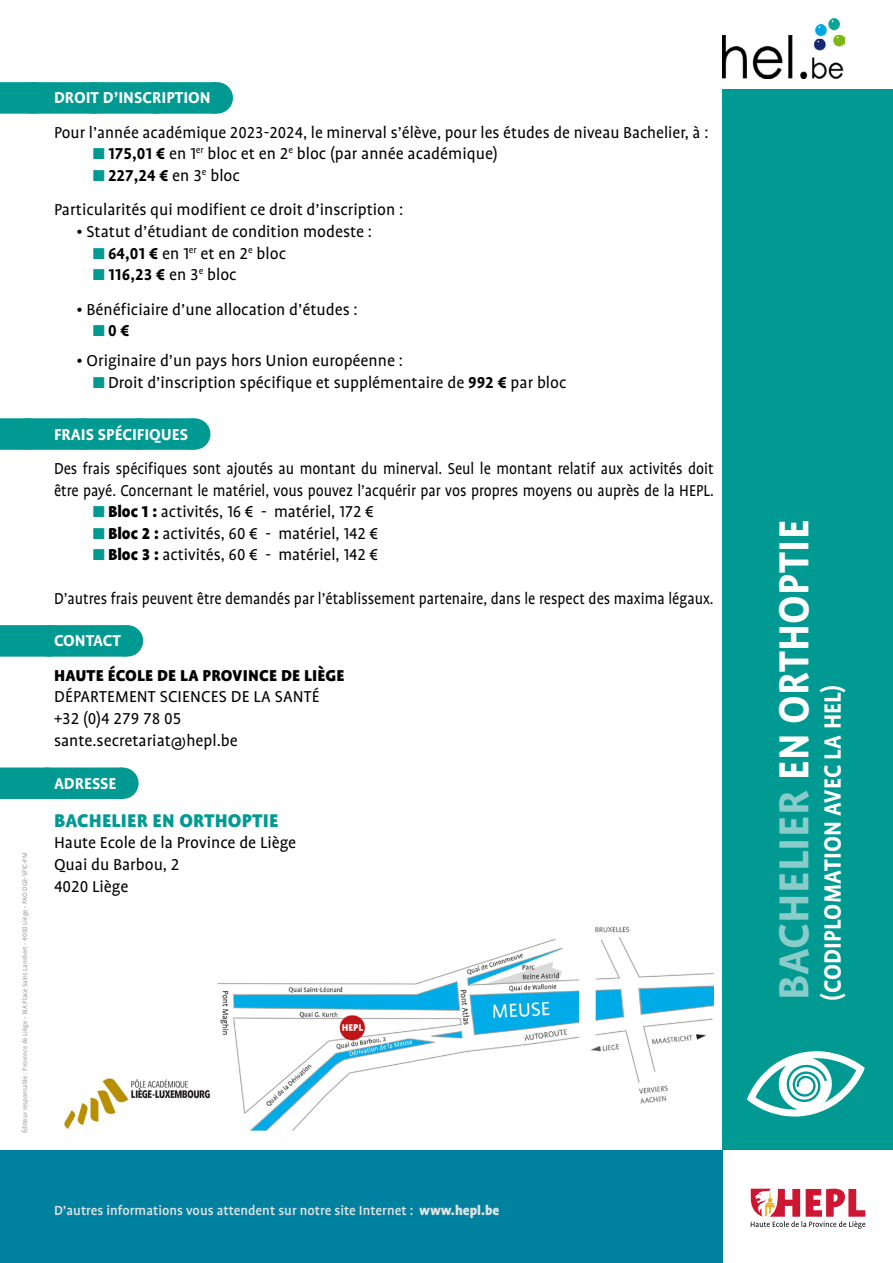
<style>
.page{position:relative;width:893px;height:1263px;background:#fff}
.page>*{position:absolute;margin:0;border:0;box-sizing:border-box;transform-origin:0 0}
.t1{font:700 48px "Profile OT";letter-spacing:.01em;color:#fff;scale:.92 1}
.t2{font:700 27px "Profile OT";letter-spacing:.01em;color:#fff;scale:.92 1}
.t3{font:900 21px "Profile OT";letter-spacing:.01em;color:#009a93}
.t4{font:18px/21.6px "Profile OT";color:#000}
.t5{font:18px/21.6px "Profile OT";color:#000;scale:.9 1}
.t6{font:700 18px "Profile OT";color:#fff}
.t7{font:900 18px "Profile OT";letter-spacing:.01em;color:#000}
.t8{font:700 18px "Profile OT";color:#000}
.t9{font:500 15px "Profile OT";color:#e3e3e3}
.t10{font:7.5px "Profile OT";color:#9d9d9c}
.s1{color:#009a93}
.s2{font-weight:700}
.s3{font-weight:400;color:#009a93}
.s4{font-weight:400}
.s5{font-weight:900}
.s6{color:#89ccca}
</style>
<div class="page">
<div style="left:722px;top:89px;width:171px;height:1062px;background:#009a93"></div>
<svg style="left:751px;top:1189px;width:114px;height:40px"></svg>
<div style="left:0;top:1151px;width:722px;height:112px;background:#0081a0"></div>
<div style="left:0;top:82px;width:216px;height:32px;background:#009a93"></div>
<svg style="left:33px;top:82px;width:153px;height:32px"></svg>
<hr style="left:216px;top:82px;width:1px;height:32px;background:#009a93">
<div style="left:0;top:418px;width:194px;height:32px;background:#009a93"></div>
<svg style="left:27px;top:418px;width:139px;height:32px"></svg>
<hr style="left:194px;top:418px;width:1px;height:32px;background:#009a93">
<div style="left:0;top:625px;width:126px;height:32px;background:#009a93"></div>
<svg style="left:49px;top:625px;width:39px;height:32px"></svg>
<hr style="left:126px;top:625px;width:1px;height:32px;background:#009a93">
<div style="left:0;top:767px;width:122px;height:32px;background:#009a93"></div>
<svg style="left:47px;top:767px;width:37px;height:1px"></svg>
<hr style="left:122px;top:767px;width:1px;height:32px;background:#009a93">
<svg style="left:747px;top:1051px;width:118px;height:66px"></svg>
<img style="left:64px;top:1078px;width:147px;height:51px">
<img style="left:722px;top:19px;width:123px;height:59px">
<img style="left:217px;top:926px;width:497px;height:205px">
<p class="t10" style="left:21px;top:1133px;width:282px;rotate:-90deg">Éditeur responsable : Province de Liège - 18A Place Saint Lambert - 4000 Liège - PAO DGE-SPIC-PM</p>
<p class="t6" style="left:54px;top:88px;width:158px">DROIT D’INSCRIPTION</p>
<p class="t4" style="left:54px;top:122px;width:656px">Pour l’année académique 2023-2024, le minerval s’élève, pour les études de niveau Bachelier, à :</p>
<p class="t4" style="left:92px;top:143px;width:407px"><span class="s1">▪</span><span class="s2">175,01 €</span> en 1<sup>er</sup> bloc et en 2<sup>e</sup> bloc (par année académique)</p>
<p class="t4" style="left:54px;top:159px;width:351px;line-height:34.3px;text-indent:38px"><span class="s1">▪</span><span class="s2">227,24 €</span> en 3<sup>e</sup> bloc<br>Particularités qui modifient ce droit d’inscription :</p>
<p class="t4" style="left:76px;top:221px;width:297px">• Statut d’étudiant de condition modeste :</p>
<p class="t4" style="left:92px;top:243px;width:195px"><span class="s1">▪</span><span class="s2">64,01 €</span> en 1<sup>er</sup> et en 2<sup>e</sup> bloc</p>
<p class="t8" style="left:92px;top:265px;width:146px"><span class="s3">▪</span>116,23 € <span class="s4">en 3</span><sup>e</sup> <span class="s4">bloc</span></p>
<p class="t4" style="left:76px;top:299px;width:283px">• Bénéficiaire d’une allocation d’études :</p>
<p class="t8" style="left:92px;top:320px;width:39px"><span class="s3">▪</span>0 €</p>
<p class="t4" style="left:76px;top:350px;width:328px">• Originaire d’un pays hors Union européenne :</p>
<p class="t4" style="left:92px;top:372px;width:476px"><span class="s1">▪</span>Droit d’inscription spécifique et supplémentaire de <span class="s2">992 €</span> par bloc</p>
<p class="t6" style="left:54px;top:424px;width:136px">FRAIS SPÉCIFIQUES</p>
<p class="t5" style="left:54px;top:458px;width:734px">Des frais spécifiques sont ajoutés au montant du minerval. Seul le montant relatif aux activités doit être payé. Concernant le matériel, vous pouvez l’acquérir par vos propres moyens ou auprès de la HEPL.</p>
<p class="t4" style="left:92px;top:501px;width:283px"><span class="s1">▪</span><span class="s5">Bloc 1 :</span> activités, 16 € - matériel, 172 €</p>
<p class="t4" style="left:92px;top:523px;width:288px"><span class="s1">▪</span><span class="s5">Bloc 2 :</span> activités, 60 € - matériel, 142 €</p>
<p class="t4" style="left:92px;top:544px;width:288px"><span class="s1">▪</span><span class="s5">Bloc 3 :</span> activités, 60 € - matériel, 142 €</p>
<p class="t5" style="left:54px;top:588px;width:734px">D’autres frais peuvent être demandés par l’établissement partenaire, dans le respect des maxima légaux.</p>
<p class="t6" style="left:54px;top:631px;width:68px">CONTACT</p>
<p class="t7" style="left:54px;top:665px;width:292px">HAUTE ÉCOLE DE LA PROVINCE DE LIÈGE</p>
<p class="t4" style="left:54px;top:686px;width:267px">DÉPARTEMENT SCIENCES DE LA SANTÉ +32 (0)4 279 78 05 sante.secretariat@hepl.be</p>
<p class="t6" style="left:54px;top:773px;width:64px">ADRESSE</p>
<p class="t3" style="left:54px;top:808px;width:226px">BACHELIER EN ORTHOPTIE</p>
<p class="t4" style="left:54px;top:832px;width:244px">Haute Ecole de la Province de Liège<br>Quai du Barbou, 2<br>4020 Liège</p>
<p class="t9" style="left:54px;top:1202px;width:447px">D’autres informations vous attendent sur notre site Internet : <span class="s5">www.hepl.be</span></p>
<h1 class="t1" style="left:767px;top:1000px;width:524px;rotate:-90deg"><span class="s6">BACHELIER</span> EN ORTHOPTIE</h1>
<h2 class="t2" style="left:817px;top:1001px;width:345px;rotate:-90deg">(CODIPLOMATION AVEC LA HEL)</h2>
</div>
